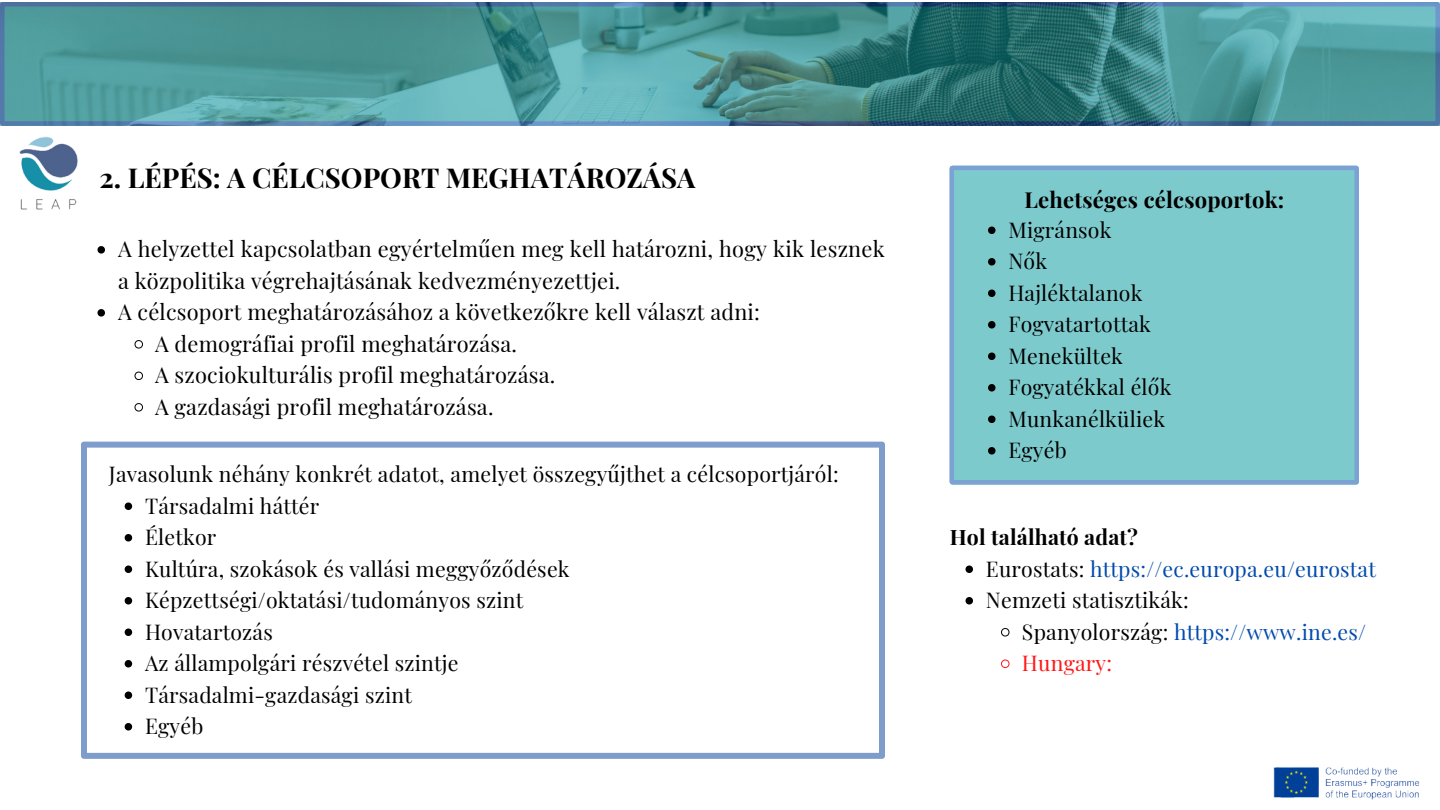
<style>
.page{position:relative;width:1440px;height:810px;background:#fff}
.page>*{position:absolute;margin:0;border:0;box-sizing:border-box;transform-origin:0 0}
.t1{font:700 27.4px "Playfair Display";color:#000}
.t2{font:700 22px "Playfair Display";letter-spacing:.01em;color:#000}
.t3{font:21.8px "Playfair Display";letter-spacing:.01em;color:#000}
.t4{font:21.2px/31.5px "Playfair Display";letter-spacing:.01em;color:#000}
.t5{font:21.2px/31.5px "Playfair Display";letter-spacing:.01em;color:#004aad}
.t6{font:700 21.2px "Playfair Display";letter-spacing:.01em;color:#000}
.s1{color:#004aad}
.s2{color:#000}
.s3{color:#ff1616}
</style>
<div class="page">
<div style="left:949px;top:166px;width:410px;height:318px;background:#7dcacd"></div>
<svg style="left:0;top:2px;width:1440px;height:124px"></svg>
<img style="left:19px;top:136px;width:59px;height:74px">
<img style="left:1273px;top:767px;width:147px;height:33px">
<svg style="left:98px;top:246px;width:7px;height:8px"></svg>
<svg style="left:98px;top:309px;width:7px;height:8px"></svg>
<svg style="left:134px;top:340px;width:9px;height:9px"></svg>
<svg style="left:134px;top:371px;width:9px;height:9px"></svg>
<svg style="left:134px;top:403px;width:9px;height:9px"></svg>
<svg style="left:988px;top:227px;width:8px;height:7px"></svg>
<svg style="left:988px;top:258px;width:8px;height:8px"></svg>
<svg style="left:988px;top:290px;width:8px;height:7px"></svg>
<svg style="left:988px;top:321px;width:8px;height:8px"></svg>
<svg style="left:988px;top:353px;width:8px;height:7px"></svg>
<svg style="left:988px;top:384px;width:8px;height:8px"></svg>
<svg style="left:988px;top:416px;width:8px;height:7px"></svg>
<svg style="left:988px;top:447px;width:8px;height:8px"></svg>
<svg style="left:81px;top:442px;width:804px;height:317px"></svg>
<svg style="left:125px;top:503px;width:7px;height:7px"></svg>
<svg style="left:125px;top:534px;width:7px;height:8px"></svg>
<svg style="left:125px;top:566px;width:7px;height:7px"></svg>
<svg style="left:125px;top:597px;width:7px;height:8px"></svg>
<svg style="left:125px;top:629px;width:7px;height:7px"></svg>
<svg style="left:125px;top:660px;width:7px;height:8px"></svg>
<svg style="left:125px;top:692px;width:7px;height:7px"></svg>
<svg style="left:125px;top:723px;width:7px;height:8px"></svg>
<svg style="left:966px;top:566px;width:7px;height:7px"></svg>
<svg style="left:966px;top:597px;width:7px;height:8px"></svg>
<svg style="left:1001px;top:628px;width:9px;height:9px"></svg>
<svg style="left:1001px;top:659px;width:9px;height:9px"></svg>
<p class="t1" style="left:100px;top:158px;width:597px">2. LÉPÉS: A CÉLCSOPORT MEGHATÁROZÁSA</p>
<p class="t3" style="left:118px;top:234px;width:768px">A helyzettel kapcsolatban egyértelműen meg kell határozni, hogy kik lesznek</p>
<p class="t3" style="left:118px;top:265px;width:504px">a közpolitika végrehajtásának kedvezményezettjei.</p>
<p class="t3" style="left:118px;top:297px;width:644px">A célcsoport meghatározásához a következőkre kell választ adni:</p>
<p class="t3" style="left:155px;top:328px;width:364px">A demográfiai profil meghatározása.</p>
<p class="t3" style="left:155px;top:360px;width:402px">A szociokulturális profil meghatározása.</p>
<p class="t3" style="left:155px;top:391px;width:340px">A gazdasági profil meghatározása.</p>
<p class="t4" style="left:109px;top:458px;width:731px">Javasolunk néhány konkrét adatot, amelyet összegyűjthet a célcsoportjáról:</p>
<p class="t4" style="left:145px;top:489px;width:426px">Társadalmi háttér<br>Életkor<br>Kultúra, szokások és vallási meggyőződések<br>Képzettségi/oktatási/tudományos szint<br>Hovatartozás<br>Az állampolgári részvétel szintje<br>Társadalmi-gazdasági szint<br>Egyéb</p>
<p class="t2" style="left:1025px;top:184px;width:261px">Lehetséges célcsoportok:</p>
<p class="t4" style="left:1008px;top:213px;width:165px">Migránsok<br>Nők<br>Hajléktalanok<br>Fogvatartottak<br>Menekültek<br>Fogyatékkal élők<br>Munkanélküliek<br>Egyéb</p>
<p class="t6" style="left:950px;top:522px;width:190px">Hol található adat?</p>
<p class="t4" style="left:986px;top:552px;width:392px">Eurostats: <span class="s1">https://ec.europa.eu/eurostat<br></span>Nemzeti statisztikák:</p>
<p class="t5" style="left:1022px;top:615px;width:346px"><span class="s2">Spanyolország:</span> https://www.ine.es/<br><span class="s3">Hungary:</span></p>
</div>
